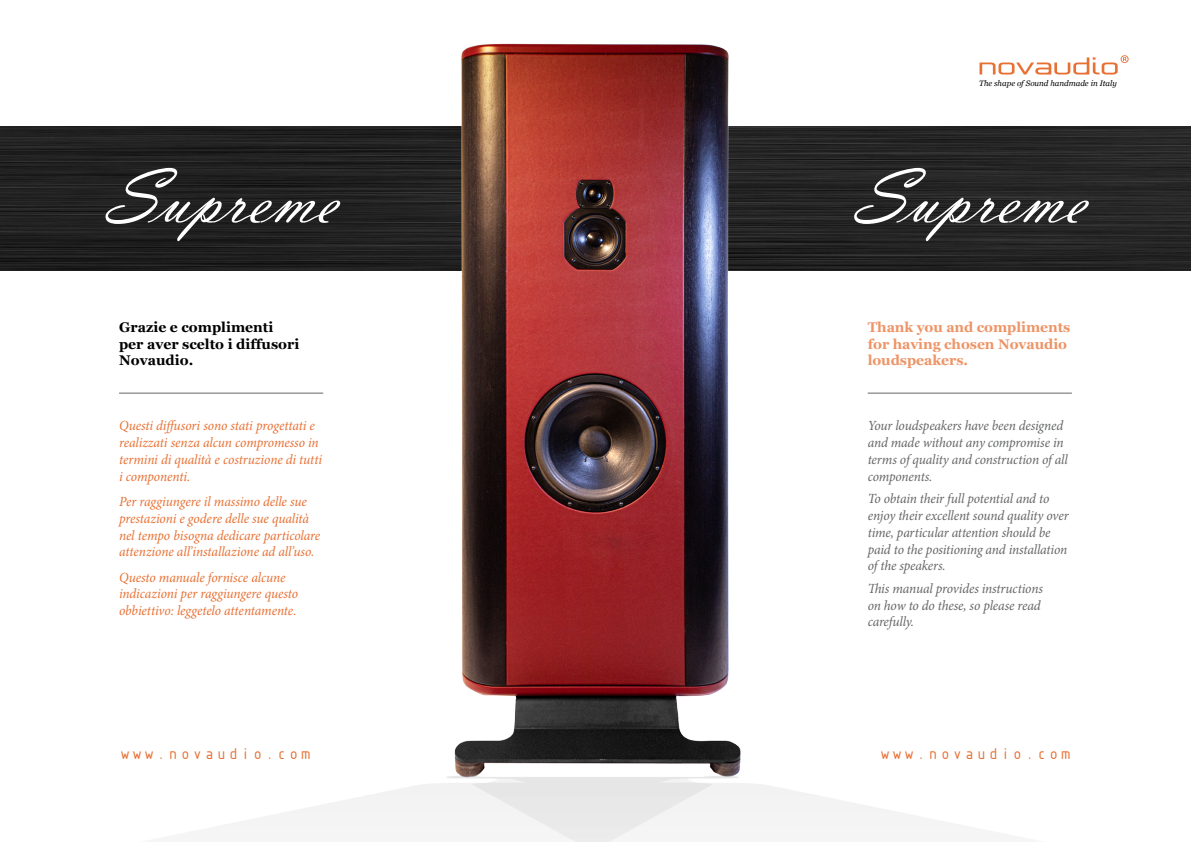
<style>
.page{position:relative;width:1191px;height:842px;background:#fff}
.page>*{position:absolute;margin:0;border:0;box-sizing:border-box;transform-origin:0 0}
.t1{font:80px "Vladimir Script";letter-spacing:.005em;color:#fff}
.t2{font:17px "ISOCTEUR";color:#e87033}
.t3{font:italic 14px/16.8px "Minion Pro";letter-spacing:-.01em;color:#e87033;scale:.96 1}
.t4{font:italic 14px/16.8px "Minion Pro";letter-spacing:-.01em;color:#646567;scale:.96 1}
.t5{font:700 14px/16.8px "Georgia";letter-spacing:-.005em;color:#ee9466}
.t6{font:700 14px/16.8px "Georgia";color:#000}
.t7{font:italic 8px "Georgia";color:#000}
</style>
<div class="page">
<img style="left:0;top:43px;width:1191px;height:799px">
<h1 class="t1" style="left:105px;top:150px;width:233px">Supreme</h1>
<p class="t6" style="left:119px;top:318px;width:182px">Grazie e complimenti per aver scelto i diffusori<br>Novaudio.</p>
<p class="t3" style="left:119px;top:417px;width:213px">Questi diffusori sono stati progettati e realizzati senza alcun compromesso in termini di qualità e costruzione di tutti i componenti.</p>
<p class="t3" style="left:119px;top:493px;width:211px">Per raggiungere il massimo delle sue prestazioni e godere delle sue qualità nel tempo bisogna dedicare particolare attenzione all’installazione ad all’uso.</p>
<p class="t3" style="left:119px;top:569px;width:188px">Questo manuale fornisce alcune indicazioni per raggiungere questo obbiettivo: leggetelo attentamente.</p>
<p class="t7" style="left:979px;top:77px;width:139px">The shape of Sound handmade in Italy</p>
<h1 class="t1" style="left:854px;top:150px;width:233px">Supreme</h1>
<p class="t5" style="left:867px;top:318px;width:204px">Thank you and compliments for having chosen Novaudio loudspeakers.</p>
<p class="t4" style="left:867px;top:417px;width:210px">Your loudspeakers have been designed and made without any compromise in terms of quality and construction of all components.</p>
<p class="t4" style="left:867px;top:490px;width:211px">To obtain their full potential and to enjoy their excellent sound quality over time, particular attention should be paid to the positioning and installation of the speakers.</p>
<p class="t4" style="left:867px;top:580px;width:184px">This manual provides instructions on how to do these, so please read carefully.</p>
<p class="t2" style="left:119px;top:743px;width:194px">www.novaudio.com</p>
<p class="t2" style="left:879px;top:743px;width:194px">www.novaudio.com</p>
</div>
